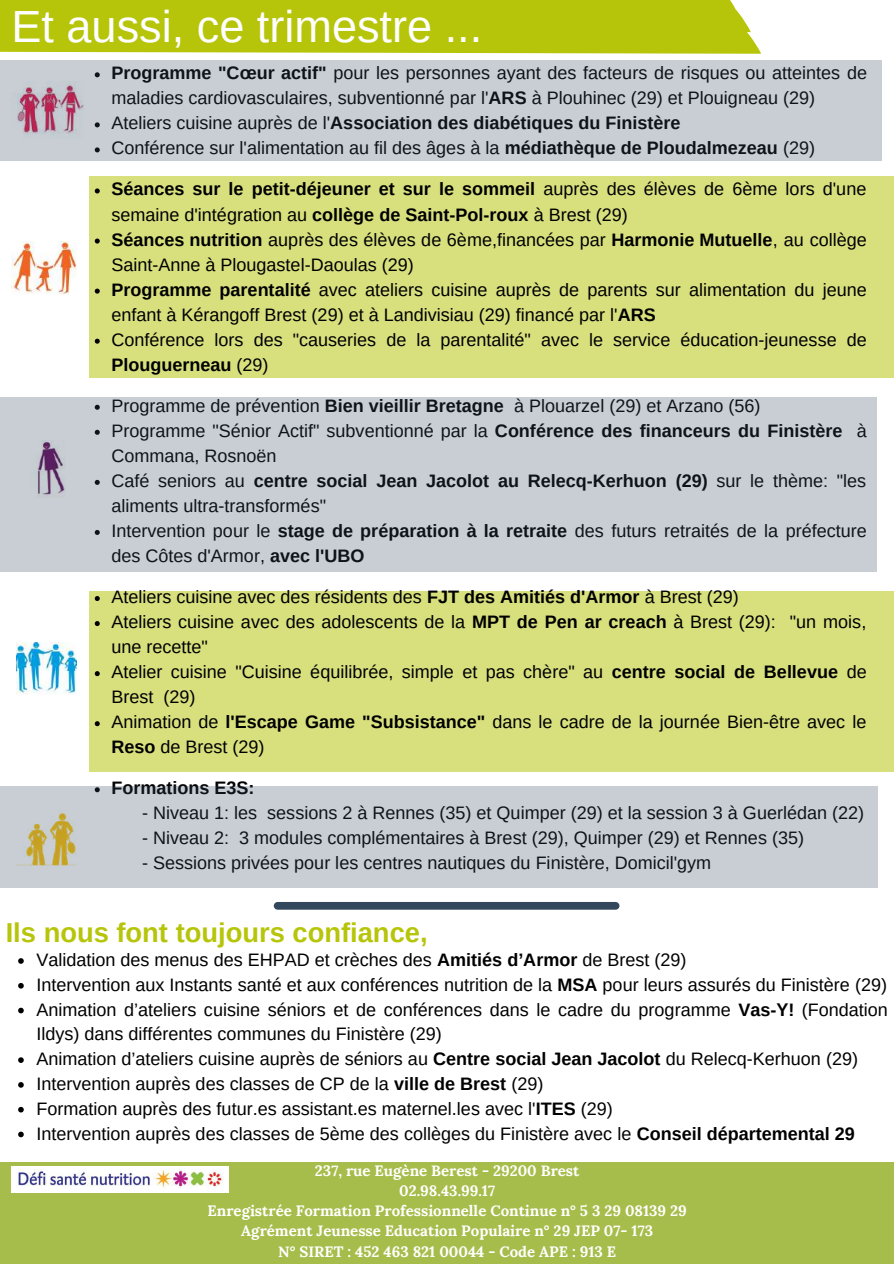
<style>
.page{position:relative;width:894px;height:1264px;background:#fff}
.page>*{position:absolute;margin:0;border:0;box-sizing:border-box;transform-origin:0 0}
.t1{font:45px "Arimo";color:#fefefe}
.t2{font:700 27.3px "Arimo";color:#b6c509}
.t3{font:18px/25px "Arimo";color:#000}
.t4{font:700 18px "Arimo";color:#000}
.t5{font:700 15px/20.2px "Lora";color:#fff;text-align:center}
.s1{font-weight:700}
</style>
<div class="page">
<div style="left:0;top:1162px;width:893px;height:101px;background:#a6bd4b"></div>
<img style="left:11px;top:241px;width:66px;height:53px">
<img style="left:17px;top:642px;width:60px;height:52px">
<div style="left:89px;top:176px;width:804px;height:201px;background:#d8e07d"></div>
<div style="left:89px;top:591px;width:804px;height:180px;background:#d8e07d"></div>
<svg style="left:95px;top:188px;width:5px;height:5px"></svg>
<svg style="left:95px;top:238px;width:5px;height:5px"></svg>
<svg style="left:95px;top:288px;width:5px;height:5px"></svg>
<svg style="left:95px;top:339px;width:5px;height:5px"></svg>
<svg style="left:95px;top:596px;width:5px;height:5px"></svg>
<svg style="left:95px;top:621px;width:5px;height:5px"></svg>
<svg style="left:95px;top:671px;width:5px;height:5px"></svg>
<svg style="left:95px;top:721px;width:5px;height:5px"></svg>
<img style="left:11px;top:1166px;width:218px;height:26px">
<div style="left:0;top:0;width:760px;height:54px;background:#b6c509"></div>
<svg style="left:18px;top:958px;width:6px;height:5px"></svg>
<svg style="left:18px;top:983px;width:6px;height:5px"></svg>
<svg style="left:18px;top:1007px;width:6px;height:6px"></svg>
<svg style="left:18px;top:1057px;width:6px;height:5px"></svg>
<svg style="left:18px;top:1082px;width:6px;height:5px"></svg>
<svg style="left:18px;top:1106px;width:6px;height:6px"></svg>
<svg style="left:18px;top:1131px;width:6px;height:6px"></svg>
<div style="left:0;top:60px;width:881px;height:101px;background:#c8ced3"></div>
<div style="left:274px;top:902px;width:345px;height:7px;background:#33485d;border-radius:4px"></div>
<div style="left:0;top:397px;width:876px;height:174px;background:#c8ced3"></div>
<div style="left:0;top:785px;width:877px;height:102px;background:#c8ced3"></div>
<h1 class="t1" style="left:11px;top:1px;width:472px">Et aussi, ce trimestre ...</h1>
<p class="t3" style="left:111px;top:61px;width:757px"><span class="s1">Programme "Cœur actif"</span> pour les personnes ayant des facteurs de risques ou atteintes de maladies cardiovasculaires, subventionné par l'<span class="s1">ARS</span> à Plouhinec (29) et Plouigneau (29)<br>Ateliers cuisine auprès de l'<span class="s1">Association des diabétiques du Finistère<br></span>Conférence sur l'alimentation au fil des âges à la <span class="s1">médiathèque de Ploudalmezeau</span> (29)</p>
<p class="t3" style="left:111px;top:177px;width:756px"><span class="s1">Séances sur le petit-déjeuner et sur le sommeil</span> auprès des élèves de 6ème lors d'une semaine d'intégration au <span class="s1">collège de Saint-Pol-roux</span> à Brest (29)<br><span class="s1">Séances nutrition</span> auprès des élèves de 6ème,financées par <span class="s1">Harmonie Mutuelle</span>, au collège Saint-Anne à Plougastel-Daoulas (29)<br><span class="s1">Programme parentalité</span> avec ateliers cuisine auprès de parents sur alimentation du jeune enfant à Kérangoff Brest (29) et à Landivisiau (29) financé par l'<span class="s1">ARS<br></span>Conférence lors des "causeries de la parentalité" avec le service éducation-jeunesse de <span class="s1">Plouguerneau</span> (29)</p>
<p class="t3" style="left:111px;top:393px;width:756px">Programme de prévention <span class="s1">Bien vieillir Bretagne</span> à Plouarzel (29) et Arzano (56)<br>Programme "Sénior Actif" subventionné par la <span class="s1">Conférence des financeurs du Finistère</span> à Commana, Rosnoën<br>Café seniors au <span class="s1">centre social Jean Jacolot au Relecq-Kerhuon (29)</span> sur le thème: "les aliments ultra-transformés"<br>Intervention pour le <span class="s1">stage de préparation à la retraite</span> des futurs retraités de la préfecture des Côtes d'Armor, <span class="s1">avec l'UBO</span></p>
<p class="t3" style="left:111px;top:584px;width:756px">Ateliers cuisine avec des résidents des <span class="s1">FJT des Amitiés d'Armor</span> à Brest (29)<br>Ateliers cuisine avec des adolescents de la <span class="s1">MPT de Pen ar creach</span> à Brest (29): "un mois, une recette"<br>Atelier cuisine "Cuisine équilibrée, simple et pas chère" au <span class="s1">centre social de Bellevue</span> de Brest (29)<br>Animation de <span class="s1">l'Escape Game "Subsistance"</span> dans le cadre de la journée Bien-être avec le <span class="s1">Reso</span> de Brest (29)</p>
<p class="t4" style="left:111px;top:778px;width:145px">Formations E3S:</p>
<p class="t3" style="left:142px;top:800px;width:723px">- Niveau 1: les sessions 2 à Rennes (35) et Quimper (29) et la session 3 à Guerlédan (22)</p>
<p class="t3" style="left:142px;top:825px;width:663px">- Niveau 2: 3 modules complémentaires à Brest (29), Quimper (29) et Rennes (35)</p>
<p class="t3" style="left:142px;top:850px;width:570px">- Sessions privées pour les centres nautiques du Finistère, Domicil'gym</p>
<h2 class="t2" style="left:6px;top:917px;width:423px">Ils nous font toujours confiance,</h2>
<p class="t3" style="left:36px;top:947px;width:852px">Validation des menus des EHPAD et crèches des <span class="s1">Amitiés d’Armor</span> de Brest (29)<br>Intervention aux Instants santé et aux conférences nutrition de la <span class="s1">MSA</span> pour leurs assurés du Finistère (29)<br>Animation d’ateliers cuisine séniors et de conférences dans le cadre du programme <span class="s1">Vas-Y!</span> (Fondation Ildys) dans différentes communes du Finistère (29)<br>Animation d’ateliers cuisine auprès de séniors au <span class="s1">Centre social Jean Jacolot</span> du Relecq-Kerhuon (29)<br>Intervention auprès des classes de CP de la <span class="s1">ville de Brest</span> (29)<br>Formation auprès des futur.es assistant.es maternel.les avec l'<span class="s1">ITES</span> (29)<br>Intervention auprès des classes de 5ème des collèges du Finistère avec le <span class="s1">Conseil départemental 29</span></p>
<p class="t5" style="left:207px;top:1159px;width:481px">237, rue Eugène Berest - 29200 Brest<br>02.98.43.99.17<br>Enregistrée Formation Professionnelle Continue n° 5 3 29 08139 29<br>Agrément Jeunesse Education Populaire n° 29 JEP 07- 173<br>N° SIRET : 452 463 821 00044 - Code APE : 913 E</p>
</div>
